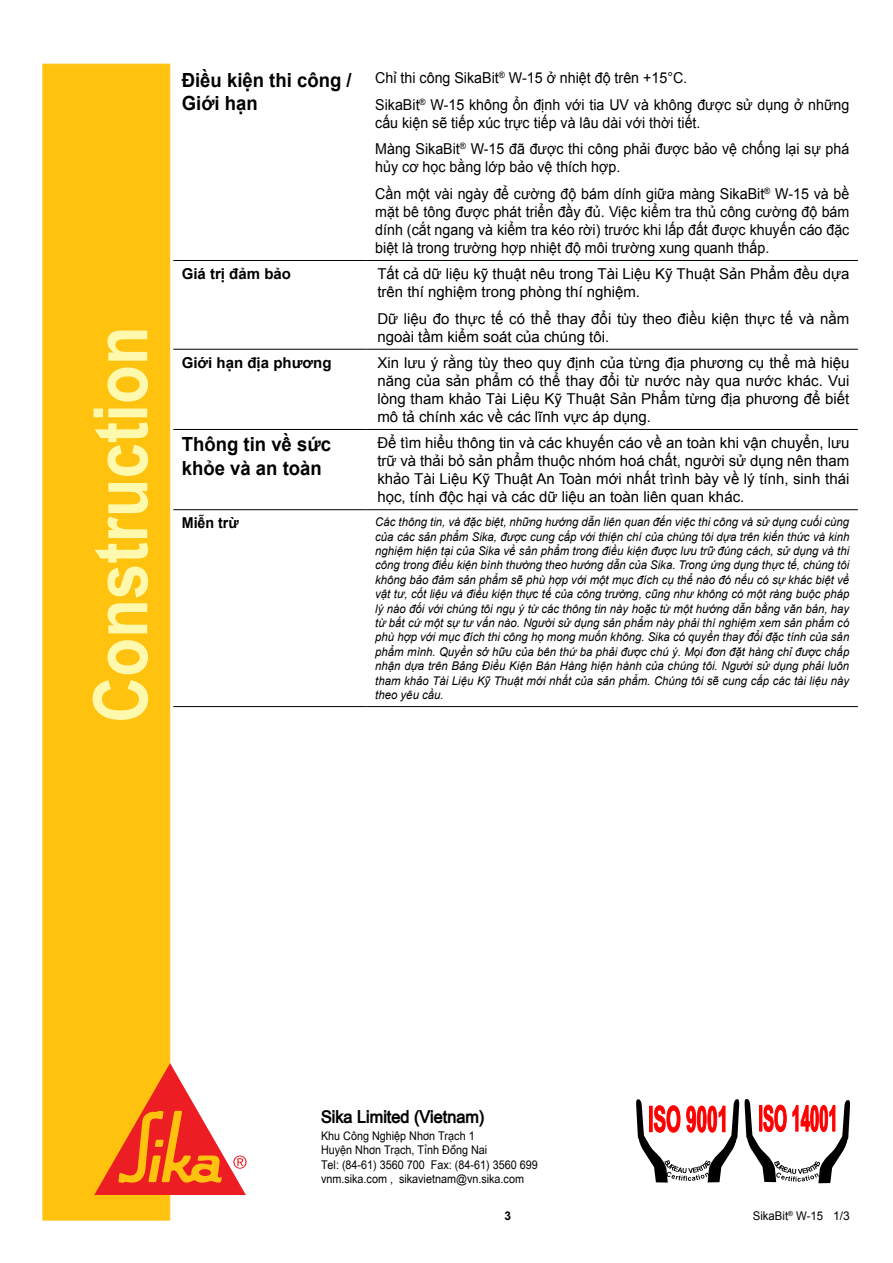
<style>
.page{position:relative;width:893px;height:1263px;background:#fff}
.page>*{position:absolute;margin:0;border:0;box-sizing:border-box;transform-origin:0 0}
.t1{font:700 75px "Arial";color:#fff9ae;scale:.85 1}
.t2{font:700 19.5px/23.4px "Arial";color:#000;scale:.95 1}
.t3{font:18px "VNI Arial Bold";color:#000}
.t4{font:15px/18px "Arial";color:#000}
.t5{font:15px/26.5px "Arial";color:#000;scale:.95 1}
.t6{font:700 15px "Arial";color:#000}
.t7{font:700 15px "Arial";color:#000;scale:.95 1}
.t8{font:italic 12px/14.4px "Arial";color:#000;text-align:justify;scale:.95 1}
.t9{font:12px/14.4px "VNI Arial";color:#000}
.t10{font:12px "Arial";color:#000;scale:.95 1}
.t11{font:700 12px "Arial";color:#000}
</style>
<div class="page">
<div style="left:43px;top:64px;width:127px;height:1156px;background:#ffc20e;border:1px solid #ffc20e"></div>
<svg style="left:94px;top:1063px;width:153px;height:132px"></svg>
<svg style="left:636px;top:1099px;width:103px;height:83px"></svg>
<svg style="left:745px;top:1099px;width:105px;height:84px"></svg>
<hr style="left:173px;top:260px;width:194px;height:1px;background:#000">
<hr style="left:367px;top:260px;width:491px;height:1px;background:#000">
<hr style="left:173px;top:349px;width:194px;height:1px;background:#000">
<hr style="left:367px;top:349px;width:491px;height:1px;background:#000">
<hr style="left:173px;top:429px;width:194px;height:1px;background:#000">
<hr style="left:367px;top:429px;width:491px;height:1px;background:#000">
<hr style="left:173px;top:509px;width:194px;height:1px;background:#000">
<hr style="left:367px;top:509px;width:491px;height:1px;background:#000">
<hr style="left:173px;top:706px;width:194px;height:1px;background:#000">
<hr style="left:367px;top:706px;width:491px;height:1px;background:#000">
<h1 class="t1" style="left:71px;top:723px;width:468px;rotate:-90deg">Construction</h1>
<h2 class="t2" style="left:182px;top:69px;width:180px">Điều kiện thi công /<br>Giới hạn</h2>
<p class="t5" style="left:375px;top:65px;width:501px">Chỉ thi công SikaBit<sup>®</sup> W-15 ở nhiệt độ trên +15°C.<br>SikaBit<sup>®</sup> W-15 không ổn định với tia UV và không được sử dụng ở những</p>
<p class="t5" style="left:375px;top:109px;width:501px">cấu kiện sẽ tiếp xúc trực tiếp và lâu dài với thời tiết.<br>Màng SikaBit<sup>®</sup> W-15 đã được thi công phải được bảo vệ chống lại sự phá</p>
<p class="t5" style="left:375px;top:154px;width:501px">hủy cơ học bằng lớp bảo vệ thích hợp.<br>Cần một vài ngày để cường độ bám dính giữa màng SikaBit<sup>®</sup> W-15 và bề</p>
<p class="t5" style="left:375px;top:203px;width:501px;line-height:18px;text-align:justify">mặt bê tông được phát triển đầy đủ. Việc kiểm tra thủ công cường độ bám dính (cắt ngang và kiểm tra kéo rời) trước khi lấp đất được khuyến cáo đặc biệt là trong trường hợp nhiệt độ môi trường xung quanh thấp.</p>
<p class="t6" style="left:182px;top:264px;width:111px">Giá trị đảm bảo</p>
<p class="t4" style="left:377px;top:265px;width:473px">Tất cả dữ liệu kỹ thuật nêu trong Tài Liệu Kỹ Thuật Sản Phẩm đều dựa trên thí nghiệm trong phòng thí nghiệm.</p>
<p class="t4" style="left:377px;top:309px;width:473px">Dữ liệu đo thực tế có thể thay đổi tùy theo điều kiện thực tế và nằm ngoài tầm kiểm soát của chúng tôi.</p>
<p class="t6" style="left:182px;top:353px;width:151px">Giới hạn địa phương</p>
<p class="t4" style="left:377px;top:354px;width:473px;text-align:justify">Xin lưu ý rằng tùy theo quy định của từng địa phương cụ thể mà hiệu năng của sản phẩm có thể thay đổi từ nước này qua nước khác. Vui lòng tham khảo Tài Liệu Kỹ Thuật Sản Phẩm từng địa phương để biết mô tả chính xác về các lĩnh vực áp dụng.</p>
<h2 class="t2" style="left:182px;top:433px;width:159px">Thông tin về sức khỏe và an toàn</h2>
<p class="t4" style="left:377px;top:434px;width:473px;text-align:justify">Để tìm hiểu thông tin và các khuyến cáo về an toàn khi vận chuyển, lưu trữ và thải bỏ sản phẩm thuộc nhóm hoá chất, người sử dụng nên tham khảo Tài Liệu Kỹ Thuật An Toàn mới nhất trình bày về lý tính, sinh thái học, tính độc hại và các dữ liệu an toàn liên quan khác.</p>
<p class="t7" style="left:182px;top:513px;width:62px">Miễn trừ</p>
<p class="t8" style="left:375px;top:515px;width:501px">Các thông tin, và đặc biệt, những hướng dẫn liên quan đến việc thi công và sử dụng cuối cùng của các sản phẩm Sika, được cung cấp với thiện chí của chúng tôi dựa trên kiến thức và kinh nghiệm hiện tại của Sika về sản phẩm trong điều kiện được lưu trữ đúng cách, sử dụng và thi công trong điều kiện bình thường theo hướng dẫn của Sika. Trong ứng dụng thực tế, chúng tôi không bảo đảm sản phẩm sẽ phù hợp với một mục đích cụ thể nào đó nếu có sự khác biệt về vật tư, cốt liệu và điều kiện thực tế của công trường, cũng như không có một ràng buộc pháp lý nào đối với chúng tôi ngụ ý từ các thông tin này hoặc từ một hướng dẫn bằng văn bản, hay từ bất cứ một sự tư vấn nào. Người sử dụng sản phẩm này phải thí nghiệm xem sản phẩm có phù hợp với mục đích thi công họ mong muốn không. Sika có quyền thay đổi đặc tính của sản phẩm mình. Quyền sở hữu của bên thứ ba phải được chú ý. Mọi đơn đặt hàng chỉ được chấp nhận dựa trên Bảng Điều Kiện Bán Hàng hiện hành của chúng tôi. Người sử dụng phải luôn tham khảo Tài Liệu Kỹ Thuật mới nhất của sản phẩm. Chúng tôi sẽ cung cấp các tài liệu này theo yêu cầu.</p>
<h3 class="t3" style="left:321px;top:1104px;width:165px">Sika Limited (Vietnam)</h3>
<p class="t9" style="left:321px;top:1127px;width:218px">Khu Coâng Nghieäp Nhôn Traïch 1<br>Huyeän Nhôn Traïch, Tænh Ñoàng Nai<br>Tel: (84-61) 3560 700 Fax: (84-61) 3560 699 vnm.sika.com , sikavietnam@vn.sika.com</p>
<p class="t11" style="left:505px;top:1208px;width:8px">3</p>
<p class="t10" style="left:753px;top:1208px;width:104px">SikaBit<sup>®</sup> W-15 1/3</p>
</div>
